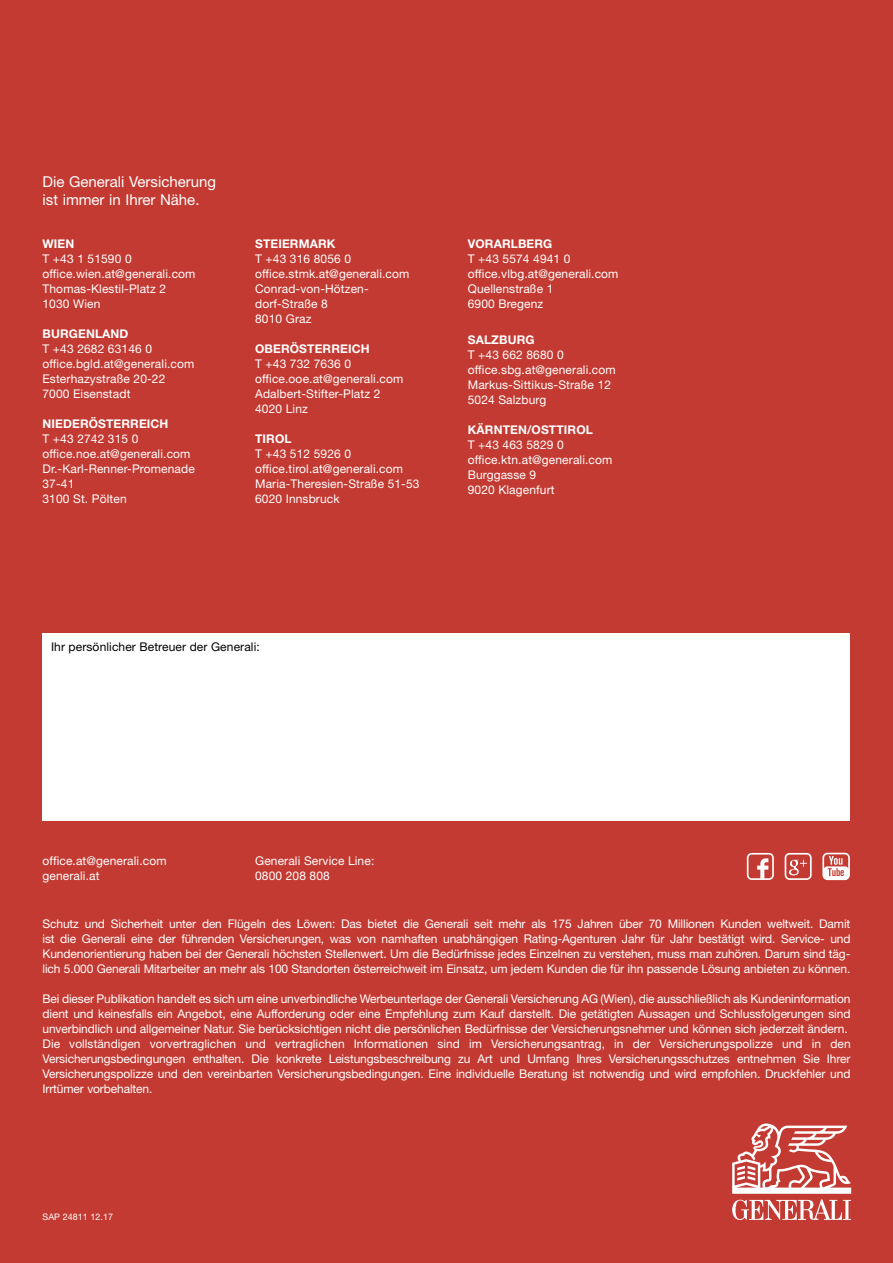
<style>
.page{position:relative;width:893px;height:1263px;background:#c33a32}
.page>*{position:absolute;margin:0;border:0;box-sizing:border-box;transform-origin:0 0}
.t1{font:15px/18px "Helvetica Neue LT Std";color:#fff}
.t2{font:12px/15px "Helvetica Neue LT Std";letter-spacing:-.01em;color:#fff;text-align:justify}
.t3{font:12px/15px "Helvetica Neue LT Std";letter-spacing:.01em;color:#fff}
.t4{font:700 12px "Helvetica Neue LT Std";letter-spacing:.01em;color:#fff}
.t5{font:12px "Helvetica Neue LT Std";letter-spacing:.01em;color:#000}
.t6{font:9px "Helvetica Neue LT Std";color:#fff}
</style>
<div class="page">
<div style="left:747px;top:853px;width:27px;height:27px;border:2px solid #fff;border-radius:4px"></div>
<div style="left:785px;top:853px;width:27px;height:27px;border:2px solid #fff;border-radius:4px"></div>
<svg style="left:757px;top:858px;width:11px;height:21px"></svg>
<div style="left:822px;top:853px;width:28px;height:27px;border:2px solid #fff;border-radius:4px"></div>
<svg style="left:789px;top:860px;width:18px;height:16px"></svg>
<svg style="left:823px;top:856px;width:26px;height:23px"></svg>
<svg style="left:732px;top:1123px;width:119px;height:97px"></svg>
<div style="left:43px;top:634px;width:807px;height:187px;background:#fff"></div>
<p class="t1" style="left:43px;top:172px;width:175px">Die Generali Versicherung ist immer in Ihrer Nähe.</p>
<p class="t4" style="left:43px;top:236px;width:24px">WIEN</p>
<p class="t3" style="left:43px;top:251px;width:154px">T +43 1 51590 0 office.wien.at@generali.com<br>Thomas-Klestil-Platz 2<br>1030 Wien</p>
<p class="t4" style="left:43px;top:326px;width:87px">BURGENLAND</p>
<p class="t3" style="left:43px;top:341px;width:153px">T +43 2682 63146 0 office.bgld.at@generali.com<br>Esterhazystraße 20-22<br>7000 Eisenstadt</p>
<p class="t4" style="left:43px;top:416px;width:65px">NIEDERÖSTERRE</p>
<p class="t4" style="left:147px;top:416px;width:23px">ICH</p>
<p class="t3" style="left:43px;top:431px;width:154px">T +43 2742 315 0 office.noe.at@generali.com<br>Dr.-Karl-Renner-Promenade<br>37-41<br>3100 St. Pölten</p>
<p class="t4" style="left:255px;top:236px;width:9px">STE</p>
<p class="t4" style="left:278px;top:236px;width:41px">IERMARK</p>
<p class="t3" style="left:255px;top:251px;width:156px">T +43 316 8056 0 office.stmk.at@generali.com<br>Conrad-von-Hötzen&shy;dorf-Straße 8<br>8010 Graz</p>
<p class="t4" style="left:255px;top:341px;width:54px">OBERÖSTERRE</p>
<p class="t4" style="left:348px;top:341px;width:23px">ICH</p>
<p class="t3" style="left:255px;top:356px;width:150px">T +43 732 7636 0 office.ooe.at@generali.com<br>Adalbert-Stifter-Platz 2<br>4020 Linz</p>
<p class="t4" style="left:255px;top:431px;width:38px">TIROL</p>
<p class="t3" style="left:255px;top:446px;width:166px">T +43 512 5926 0 office.tirol.at@generali.com<br>Maria-Theresien-Straße 51-53<br>6020 Innsbruck</p>
<p class="t4" style="left:468px;top:236px;width:18px">VORAR</p>
<p class="t4" style="left:511px;top:236px;width:43px">LBERG</p>
<p class="t3" style="left:468px;top:251px;width:152px">T +43 5574 4941 0 office.vlbg.at@generali.com<br>Quellenstraße 1<br>6900 Bregenz</p>
<p class="t4" style="left:468px;top:332px;width:68px">SALZBURG</p>
<p class="t3" style="left:468px;top:347px;width:149px">T +43 662 8680 0 office.sbg.at@generali.com<br>Markus-Sittikus-Straße 12<br>5024 Salzburg</p>
<p class="t4" style="left:468px;top:422px;width:27px">KÄRNTEN</p>
<p class="t4" style="left:527px;top:422px;width:14px">/OSTT</p>
<p class="t4" style="left:564px;top:422px;width:31px">IROL</p>
<p class="t3" style="left:468px;top:437px;width:146px">T +43 463 5829 0 office.ktn.at@generali.com<br>Burggasse 9<br>9020 Klagenfurt</p>
<p class="t5" style="left:51px;top:639px;width:210px">Ihr persönlicher Betreuer der Generali:</p>
<p class="t3" style="left:43px;top:853px;width:126px">office.at@generali.com generali.at</p>
<p class="t3" style="left:255px;top:853px;width:121px">Generali Service Line:<br>0800 208 808</p>
<p class="t2" style="left:43px;top:916px;width:809px">Schutz und Sicherheit unter den Flügeln des Löwen: Das bietet die Generali seit mehr als 175 Jahren über 70 Millionen Kunden weltweit. Damit ist die Generali eine der führenden Versicherungen, was von namhaften unabhängigen Rating-Agenturen Jahr für Jahr bestätigt wird. Service- und Kundenorientierung haben bei der Generali höchsten Stellenwert. Um die Bedürfnisse jedes Einzelnen zu verstehen, muss man zuhören. Darum sind täg&shy;lich 5.000 Generali Mitarbeiter an mehr als 100 Standorten österreichweit im Einsatz, um jedem Kunden die für ihn passende Lösung anbieten zu können.</p>
<p class="t2" style="left:43px;top:991px;width:810px;text-align:left">Bei dieser Publikation handelt es sich um eine unverbindliche Werbeunterlage der Generali Versicherung AG (Wien), die ausschließlich als Kundeninformation dient und keinesfalls ein Angebot, eine Aufforderung oder eine Empfehlung zum Kauf darstellt. Die getätigten Aussagen und Schlussfolgerungen sind unverbindlich und allgemeiner Natur. Sie berücksichtigen nicht die persönlichen Bedürfnisse der Versicherungsnehmer und können sich jederzeit ändern.<br>Die vollständigen vorvertraglichen und vertraglichen Informationen sind im Versicherungsantrag, in der Versicherungspolizze und in den Versicherungsbedingungen enthalten. Die konkrete Leistungsbeschreibung zu Art und Umfang Ihres Versicherungsschutzes entnehmen Sie Ihrer Versicherungspolizze und den vereinbarten Versicherungsbedingungen. Eine individuelle Beratung ist notwendig und wird empfohlen. Druckfehler und Irrtümer vorbehalten.</p>
<p class="t6" style="left:43px;top:1212px;width:72px">SAP 24811 12.17</p>
</div>
